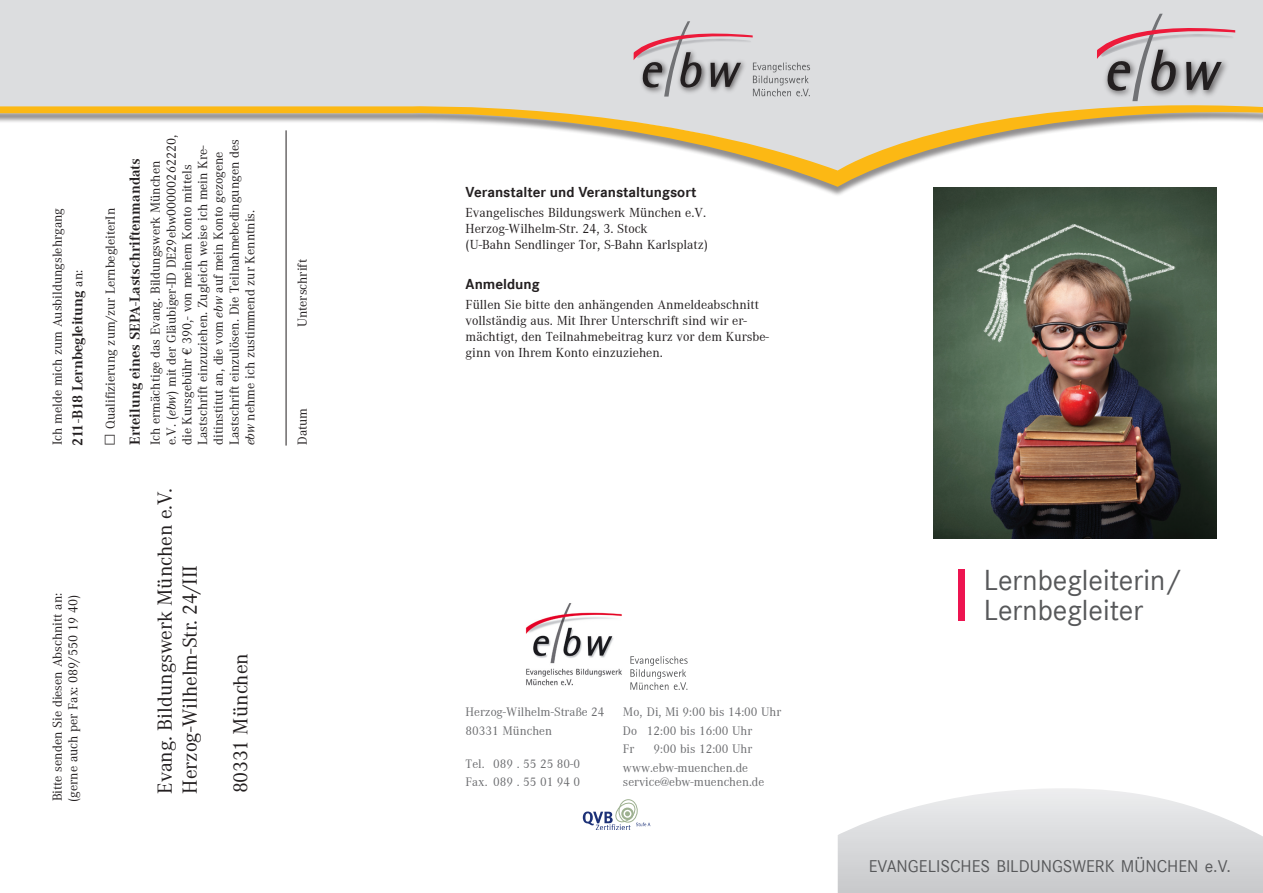
<style>
.page{position:relative;width:1263px;height:893px;background:#fff}
.page>*{position:absolute;margin:0;border:0;box-sizing:border-box;transform-origin:0 0}
._06_titel_regular{font:30px/30px "Corporate S";color:#57585a}
.t1{font:21px "Corporate A";color:#231f20}
.t2{font:17.55px "Corporate S";color:#57585a}
.Überschrift{font:700 15px "Corporate A";color:#231f20}
._02_fliess_überschri{font:700 15px "Corporate S";color:#231f20}
.Fliestext{font:13.5px/15.8px "Corporate A";color:#231f20}
._03_fliess_libü{font:13.5px/15.8px "Corporate A";color:#231f20}
._03_fliess_libü-2{font:12.75px/14.2px "Corporate A";color:#6c6d70}
.s1{font-weight:400;font-size:13.5px}
.s2{font-family:"Arial";font-size:21px}
.s3{font-style:italic}
</style>
<div class="page">
<div style="left:0;top:0;width:1263px;height:93px;background:#dcdddf"></div>
<svg style="left:1097px;top:14px;width:138px;height:79px;background:#bcb2b5"></svg>
<svg style="left:634px;top:21px;width:176px;height:72px;background:#c4bec1"></svg>
<svg style="left:838px;top:788px;width:425px;height:105px;background:#dddedf"></svg>
<svg style="left:0;top:93px;width:1263px;height:94px"></svg>
<div style="left:618px;top:799px;width:20px;height:24px;border:1px solid #9eb191;border-radius:50%"></div>
<svg style="left:583px;top:801px;width:67px;height:28px"></svg>
<svg style="left:630px;top:656px;width:58px;height:34px"></svg>
<img style="left:933px;top:187px;width:283px;height:352px">
<div style="left:959px;top:569px;width:6px;height:51px;background:#ed1450"></div>
<img style="left:525px;top:603px;width:97px;height:83px">
<hr style="left:286px;top:130px;width:1px;height:316px;background:#231f20">
<p class="Fliestext" style="left:50px;top:445px;width:238px;rotate:-90deg">Ich melde mich zum Ausbildungslehrgang</p>
<p class="Überschrift" style="left:69px;top:446px;width:177px;rotate:-90deg">211-B18 Lernbegleitung <span class="s1">an:</span></p>
<p class="Fliestext" style="left:50px;top:802px;width:210px;rotate:-90deg">Bitte senden Sie diesen Abschnitt an: (gerne auch per Fax: 089/550 19 40)</p>
<p class="Fliestext" style="left:103px;top:446px;width:239px;rotate:-90deg"><span class="s2">□</span> Qualifizierung zum/zur LernbegleiterIn</p>
<p class="Fliestext" style="left:148px;top:445px;width:312px;rotate:-90deg">Ich ermächtige das Evang. Bildungswerk München<br>e.V. (<span class="s3">ebw</span>) mit der Gläubiger-ID DE29ebw00000262220, die Kursgebühr € 390,- von meinem Konto mittels Lastschrift einzuziehen. Zugleich weise ich mein Kre&shy;ditinstitut an, die vom <span class="s3">ebw</span> auf mein Konto gezogene Lastschrift einzulösen. Die Teilnahmebedingungen des <span class="s3">ebw</span> nehme ich zustimmend zur Kenntnis.</p>
<p class="Überschrift" style="left:127px;top:445px;width:289px;rotate:-90deg">Erteilung eines SEPA-Lastschriftenmandats</p>
<p class="t1" style="left:153px;top:794px;width:307px;rotate:-90deg">Evang. Bildungswerk München e.V.</p>
<p class="t1" style="left:179px;top:794px;width:230px;rotate:-90deg">Herzog-Wilhelm-Str. 24/III</p>
<p class="t1" style="left:229px;top:793px;width:142px;rotate:-90deg">80331 München</p>
<p class="Fliestext" style="left:295px;top:327px;width:69px;rotate:-90deg">Unterschrift</p>
<p class="Fliestext" style="left:295px;top:445px;width:39px;rotate:-90deg">Datum</p>
<p class="_02_fliess_überschri" style="left:466px;top:184px;width:232px">Veranstalter und Veranstaltungsort</p>
<p class="_03_fliess_libü" style="left:466px;top:205px;width:244px">Evangelisches Bildungswerk München e.V.<br>Herzog-Wilhelm-Str. 24, 3. Stock<br>(U-Bahn Sendlinger Tor, S-Bahn Karlsplatz)</p>
<p class="_02_fliess_überschri" style="left:466px;top:276px;width:76px">Anmeldung</p>
<p class="_03_fliess_libü" style="left:466px;top:297px;width:305px">Füllen Sie bitte den anhängenden Anmeldeabschnitt vollständig aus. Mit Ihrer Unterschrift sind wir er&shy;mächtigt, den Teilnahmebeitrag kurz vor dem Kursbe&shy;ginn von Ihrem Konto einzuziehen.</p>
<p class="_03_fliess_libü-2" style="left:466px;top:705px;width:140px">Herzog-Wilhelm-Straße 24</p>
<p class="_03_fliess_libü-2" style="left:466px;top:724px;width:88px">80331 München</p>
<p class="_03_fliess_libü-2" style="left:466px;top:756px;width:116px">Tel. 089 . 55 25 80-0</p>
<p class="_03_fliess_libü-2" style="left:466px;top:775px;width:116px">Fax. 089 . 55 01 94 0</p>
<p class="_03_fliess_libü-2" style="left:623px;top:705px;width:160px">Mo, Di, Mi 9:00 bis 14:00 Uhr</p>
<p class="_03_fliess_libü-2" style="left:623px;top:724px;width:131px">Do 12:00 bis 16:00 Uhr</p>
<p class="_03_fliess_libü-2" style="left:623px;top:742px;width:13px">Fr</p>
<p class="_03_fliess_libü-2" style="left:654px;top:742px;width:100px">9:00 bis 12:00 Uhr</p>
<p class="_03_fliess_libü-2" style="left:623px;top:761px;width:143px">www.ebw-muenchen.de service@ebw-muenchen.de</p>
<p class="_06_titel_regular" style="left:984px;top:565px;width:200px">Lernbegleiterin/<br>Lernbegleiter</p>
<p class="t2" style="left:869px;top:857px;width:364px">EVANGELISCHES BILDUNGSWERK MÜNCHEN e.V.</p>
</div>
